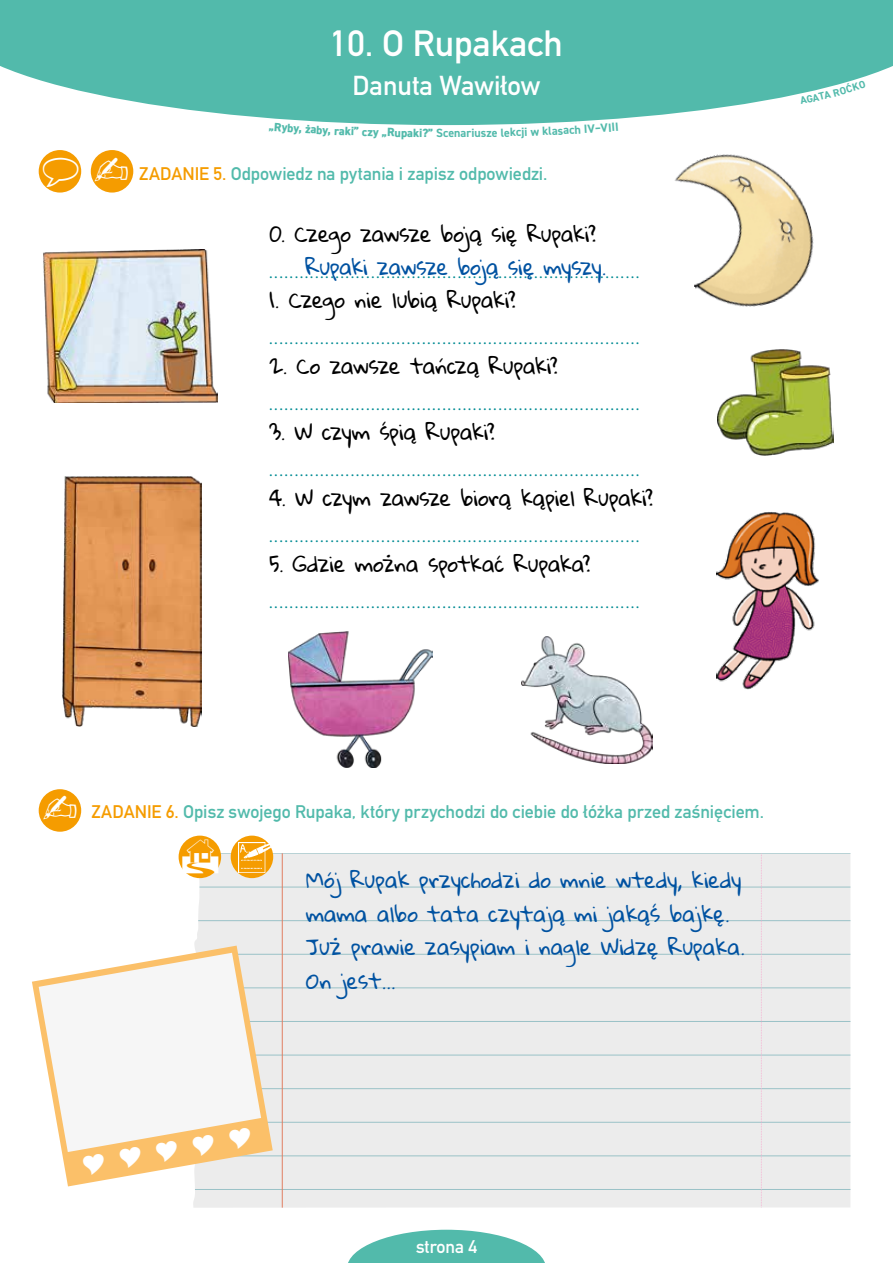
<style>
.page{position:relative;width:893px;height:1263px;background:#fff}
.page>*{position:absolute;margin:0;border:0;box-sizing:border-box;transform-origin:0 0}
.t1{font:39px "Talkies";color:#fff}
.t2{font:700 36px "DIN Alternate";color:#fff}
.t3{font:700 27px "DIN Alternate";color:#fff}
.t4{font:21px "Gloria Hallelujah";letter-spacing:-.02em;color:#000}
.t5{font:21px/33.5px "Gloria Hallelujah";color:#0052a1}
.t6{font:21px "Gloria Hallelujah";letter-spacing:-.02em;color:#0052a1}
.t7{font:700 18px "DIN Alternate";letter-spacing:-.005em;color:#52baab}
.t8{font:700 18px "DIN Alternate";color:#fff}
.t9{font:700 12px "DIN2014";color:#52baab}
.t10{font:800 12px "DIN2014";color:#52baab}
.t11{font:700 10.5px "Casus Pro";color:#008b93}
.s1{font-weight:800}
.s2{color:#f59c00}
</style>
<div class="page">
<svg style="left:0;top:0;width:893px;height:125px;background:#67c2b5"></svg>
<svg style="left:348px;top:1230px;width:197px;height:33px"></svg>
<img style="left:674px;top:154px;width:140px;height:153px">
<div style="left:193px;top:854px;width:657px;height:354px;background:#ececec"></div>
<hr style="left:193px;top:853px;width:657px;height:1px;background:#9ac2c7">
<hr style="left:193px;top:887px;width:657px;height:1px;background:#9ac2c7">
<hr style="left:193px;top:920px;width:657px;height:1px;background:#9ac2c7">
<hr style="left:193px;top:954px;width:657px;height:1px;background:#9ac2c7">
<hr style="left:193px;top:987px;width:657px;height:1px;background:#9ac2c7">
<hr style="left:193px;top:1021px;width:657px;height:1px;background:#9ac2c7">
<hr style="left:193px;top:1055px;width:657px;height:1px;background:#9ac2c7">
<hr style="left:193px;top:1088px;width:657px;height:1px;background:#9ac2c7">
<hr style="left:193px;top:1122px;width:657px;height:1px;background:#9ac2c7">
<hr style="left:193px;top:1155px;width:657px;height:1px;background:#9ac2c7">
<hr style="left:193px;top:1189px;width:657px;height:1px;background:#9ac2c7">
<hr style="left:282px;top:853px;width:1px;height:355px;background:#e17e62">
<svg style="left:761px;top:853px;width:1px;height:355px"></svg>
<div style="left:39px;top:789px;width:42px;height:43px;background:#f59c00;border-radius:50%"></div>
<svg style="left:32px;top:945px;width:241px;height:241px"></svg>
<div style="left:39px;top:150px;width:42px;height:43px;background:#f59c00;border-radius:50%"></div>
<div style="left:91px;top:150px;width:42px;height:43px;background:#f59c00;border-radius:50%"></div>
<img style="left:43px;top:249px;width:174px;height:153px">
<img style="left:62px;top:476px;width:140px;height:250px">
<img style="left:716px;top:512px;width:103px;height:178px">
<img style="left:289px;top:631px;width:144px;height:137px">
<img style="left:522px;top:636px;width:130px;height:128px">
<img style="left:718px;top:349px;width:116px;height:107px">
<div style="left:179px;top:836px;width:42px;height:42px;background:#f59c00;border-radius:50%"></div>
<svg style="left:231px;top:836px;width:42px;height:42px"></svg>
<img style="left:238px;top:843px;width:36px;height:29px">
<svg style="left:39px;top:953px;width:222px;height:223px"></svg>
<svg style="left:799px;top:80px;width:67px;height:24px"></svg>
<svg style="left:182px;top:839px;width:36px;height:34px"></svg>
<h2 class="t2" style="left:330px;top:16px;width:234px">10. O Rupakach</h2>
<h3 class="t3" style="left:353px;top:65px;width:189px">Danuta Wawiłow</h3>
<p class="t10" style="left:275px;top:119px;width:30px;rotate:4deg">Ryby,</p>
<p class="t10" style="left:306px;top:121px;width:41px;rotate:3deg">żaby, ra</p>
<p class="t10" style="left:345px;top:123px;width:44px;rotate:2deg">ki” czy „</p>
<p class="t10" style="left:387px;top:124px;width:43px;rotate:1deg">Rupaki?</p>
<p class="t9" style="left:428px;top:125px;width:40px"><span class="s1">”</span> Scena</p>
<p class="t9" style="left:466px;top:125px;width:45px;rotate:-1deg">riusze le</p>
<p class="t9" style="left:510px;top:124px;width:43px;rotate:-2deg">kcji w kl</p>
<p class="t9" style="left:551px;top:123px;width:37px;rotate:-3deg">asach I</p>
<p class="t9" style="left:587px;top:121px;width:33px;rotate:-4deg">V–VIII</p>
<h1 class="t1" style="left:41px;top:151px;width:90px">c ✍</h1>
<h3 class="t7" style="left:139px;top:160px;width:410px"><span class="s2">ZADANIE 5.</span> Odpowiedz na pytania i zapisz odpowiedzi.</h3>
<h3 class="t4" style="left:270px;top:223px;width:328px">0. Czego zawsze boją się Rupaki?</h3>
<p class="t11" style="left:270px;top:267px;width:371px">.........................................................................</p>
<h3 class="t4" style="left:270px;top:289px;width:248px">1. Czego nie lubią Rupaki?</h3>
<p class="t11" style="left:270px;top:333px;width:371px">.........................................................................</p>
<h3 class="t4" style="left:270px;top:355px;width:290px">2. Co zawsze tańczą Rupaki?</h3>
<p class="t11" style="left:270px;top:399px;width:371px">.........................................................................</p>
<h3 class="t4" style="left:270px;top:421px;width:227px">3. W czym śpią Rupaki?</h3>
<p class="t11" style="left:270px;top:465px;width:371px">.........................................................................</p>
<h3 class="t4" style="left:270px;top:487px;width:385px">4. W czym zawsze biorą kąpiel Rupaki?</h3>
<p class="t11" style="left:270px;top:531px;width:371px">.........................................................................</p>
<h3 class="t4" style="left:270px;top:553px;width:323px">5. Gdzie można spotkać Rupaka?</h3>
<p class="t11" style="left:270px;top:597px;width:371px">.........................................................................</p>
<h3 class="t6" style="left:305px;top:256px;width:302px">Rupaki zawsze boją się myszy.</h3>
<h3 class="t7" style="left:91px;top:798px;width:674px"><span class="s2">ZADANIE 6.</span> Opisz swojego Rupaka, który przychodzi do ciebie do łóżka przed zaśnięciem.</h3>
<h3 class="t5" style="left:306px;top:864px;width:440px">Mój Rupak przychodzi do mnie wtedy, kiedy mama albo tata czytają mi jakąś bajkę.<br>Już prawie zasypiam i nagle Widzę Rupaka.<br>On jest…</h3>
<h3 class="t8" style="left:416px;top:1232px;width:62px">strona 4</h3>
</div>
